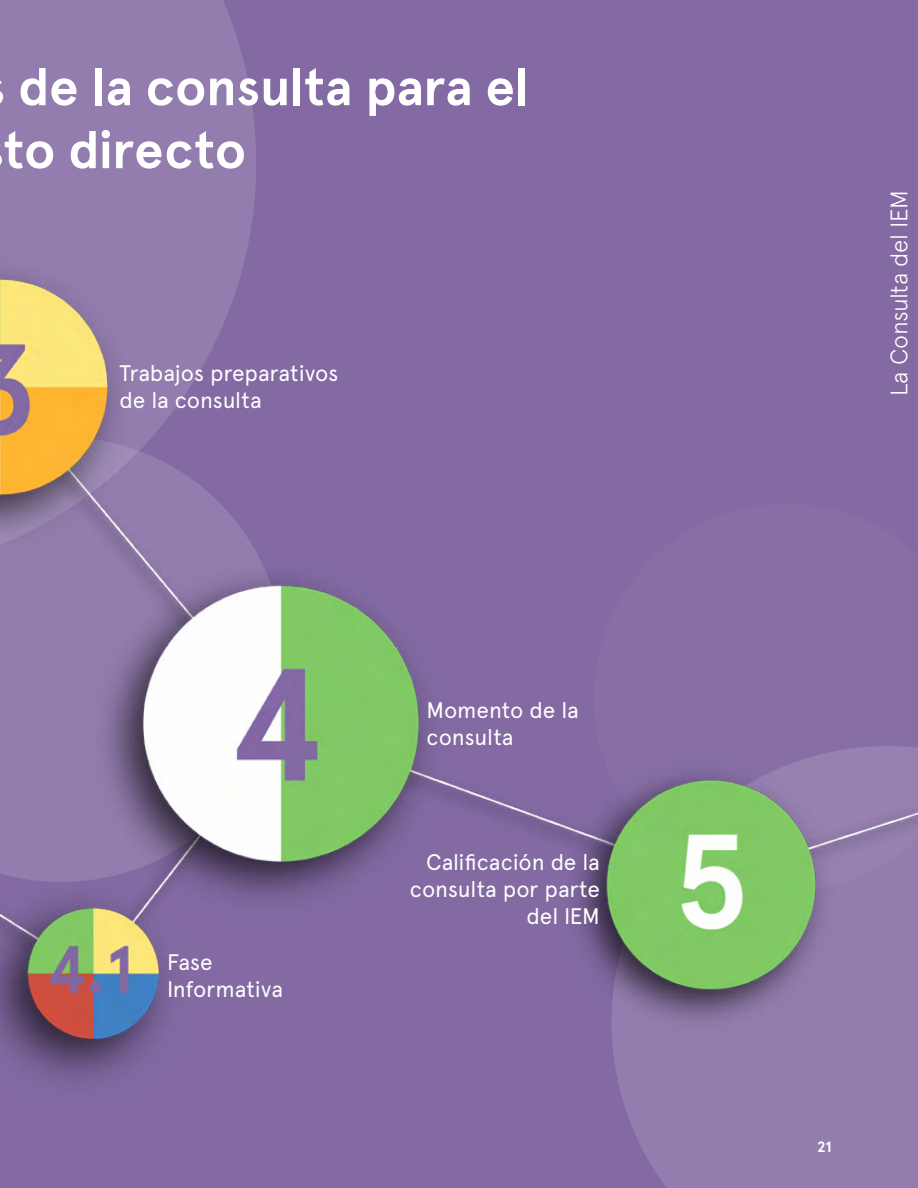
<style>
.page{position:relative;width:918px;height:1188px;background:#836aa3}
.page>*{position:absolute;margin:0;border:0;box-sizing:border-box;transform-origin:0 0}
.t1{font:700 52.5px/63px "Apercu";letter-spacing:-.005em;color:#fff}
.t2{font:300 24px "Apercu";letter-spacing:-.01em;color:#fff}
.t3{font:22.5px/27px "Apercu";letter-spacing:-.005em;color:#fff}
.t4{font:700 15px "Apercu";color:#fff}
</style>
<div class="page">
<div style="left:0;top:0;width:256px;height:195px;background:#937dae"></div>
<div style="left:623px;top:1100px;width:295px;height:88px;background:#937dae"></div>
<img style="left:0;top:195px;width:918px;height:905px">
<h1 class="t1" style="left:4px;top:56px;width:527px">de la consulta para el to directo</h1>
<p class="t3" style="left:119px;top:359px;width:221px">Trabajos preparativos de la consulta</p>
<p class="t3" style="left:167px;top:948px;width:117px">Fase<br>Informativa</p>
<p class="t3" style="left:427px;top:696px;width:154px">Momento de la consulta</p>
<p class="t3" style="left:410px;top:849px;width:192px;text-align:right">Calificación de la consulta por parte del IEM</p>
<p class="t2" style="left:885px;top:396px;width:207px;rotate:-90deg">La Consulta del IEM</p>
<p class="t4" style="left:817px;top:1138px;width:16px">21</p>
</div>
